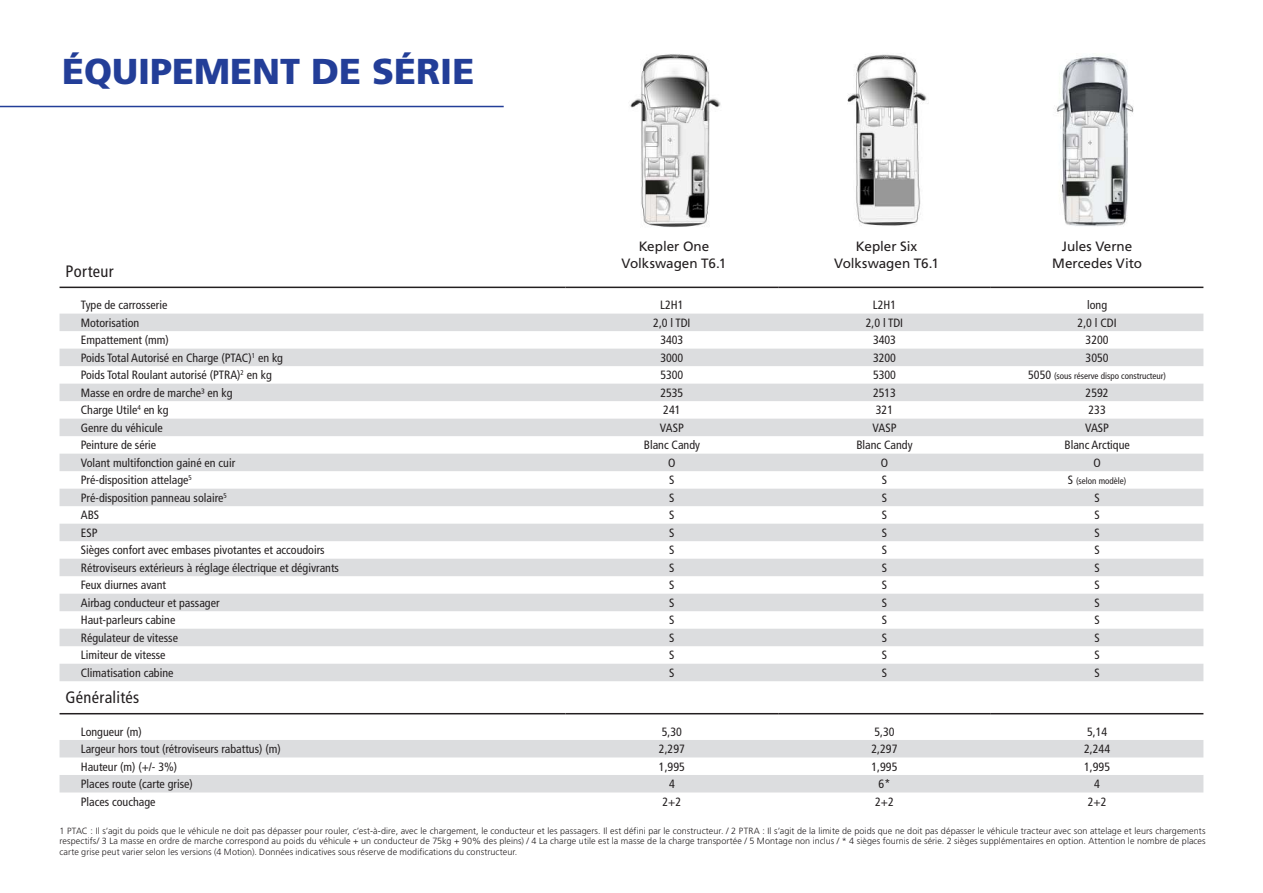
<style>
.page{position:relative;width:1263px;height:893px;background:#fff}
.page>*{position:absolute;margin:0;border:0;box-sizing:border-box;transform-origin:0 0}
.t1{font:900 36px "Frutiger";color:#233e98}
.t2{font:condensed 16.5px "Frutiger";letter-spacing:.02em;color:#231f20}
.t3{font:13.5px/16.5px "Frutiger";color:#231f20;text-align:center}
.t4{font:condensed 12px "Frutiger";color:#231f20}
.t5{font:300 9px/10.5px "Frutiger";letter-spacing:.005em;color:#231f20;text-align:justify}
.t6{font:condensed 9px "Frutiger";color:#231f20}
.s1{font-size:12px}
</style>
<div class="page">
<hr style="left:0;top:106px;width:504px;height:1px;background:#233e98">
<img style="left:847px;top:54px;width:81px;height:172px">
<img style="left:1056px;top:56px;width:78px;height:171px">
<img style="left:630px;top:54px;width:91px;height:173px">
<svg style="left:60px;top:314px;width:1143px;height:367px;fill:#dcdddf"></svg>
<hr style="left:60px;top:287px;width:506px;height:1px;background:#231f20">
<hr style="left:566px;top:287px;width:212px;height:1px;background:#231f20">
<hr style="left:778px;top:287px;width:213px;height:1px;background:#231f20">
<hr style="left:991px;top:287px;width:212px;height:1px;background:#231f20">
<svg style="left:60px;top:740px;width:1143px;height:52px;fill:#dcdddf"></svg>
<hr style="left:60px;top:713px;width:506px;height:1px;background:#231f20">
<hr style="left:566px;top:713px;width:212px;height:1px;background:#231f20">
<hr style="left:778px;top:713px;width:213px;height:1px;background:#231f20">
<hr style="left:991px;top:713px;width:212px;height:1px;background:#231f20">
<h1 class="t1" style="left:62px;top:50px;width:414px">ÉQUIPEMENT DE SÉRIE</h1>
<p class="t3" style="left:622px;top:238px;width:106px">Kepler One<br>Volkswagen T6.1</p>
<p class="t3" style="left:834px;top:238px;width:106px">Kepler Six<br>Volkswagen T6.1</p>
<p class="t3" style="left:1052px;top:238px;width:91px">Jules Verne<br>Mercedes Vito</p>
<h2 class="t2" style="left:66px;top:262px;width:50px">Porteur</h2>
<p class="t4" style="left:81px;top:298px;width:88px">Type de carrosserie</p>
<p class="t4" style="left:660px;top:298px;width:25px">L2H1</p>
<p class="t4" style="left:873px;top:298px;width:25px">L2H1</p>
<p class="t4" style="left:1087px;top:298px;width:22px">long</p>
<p class="t4" style="left:81px;top:316px;width:60px">Motorisation</p>
<p class="t4" style="left:653px;top:316px;width:39px">2,0 l TDI</p>
<p class="t4" style="left:866px;top:316px;width:39px">2,0 l TDI</p>
<p class="t4" style="left:1077px;top:316px;width:41px">2,0 l CDI</p>
<p class="t4" style="left:81px;top:333px;width:90px">Empattement (mm)</p>
<p class="t4" style="left:660px;top:333px;width:25px">3403</p>
<p class="t4" style="left:873px;top:333px;width:25px">3403</p>
<p class="t4" style="left:1085px;top:333px;width:25px">3200</p>
<p class="t4" style="left:81px;top:351px;width:204px">Poids Total Autorisé en Charge (PTAC)<sup>1</sup> en kg</p>
<p class="t4" style="left:660px;top:351px;width:25px">3000</p>
<p class="t4" style="left:873px;top:351px;width:25px">3200</p>
<p class="t4" style="left:1085px;top:351px;width:25px">3050</p>
<p class="t4" style="left:81px;top:368px;width:193px">Poids Total Roulant autorisé (PTRA)<sup>2</sup> en kg</p>
<p class="t4" style="left:660px;top:368px;width:25px">5300</p>
<p class="t4" style="left:873px;top:368px;width:25px">5300</p>
<p class="t6" style="left:1028px;top:371px;width:139px"><span class="s1">5050</span> (sous réserve dispo constructeur)</p>
<p class="t4" style="left:81px;top:386px;width:153px">Masse en ordre de marche³ en kg</p>
<p class="t4" style="left:660px;top:386px;width:25px">2535</p>
<p class="t4" style="left:873px;top:386px;width:25px">2513</p>
<p class="t4" style="left:1085px;top:386px;width:25px">2592</p>
<p class="t4" style="left:81px;top:403px;width:89px">Charge Utile<sup>4</sup> en kg</p>
<p class="t4" style="left:663px;top:403px;width:19px">241</p>
<p class="t4" style="left:876px;top:403px;width:19px">321</p>
<p class="t4" style="left:1088px;top:403px;width:19px">233</p>
<p class="t4" style="left:81px;top:421px;width:83px">Genre du véhicule</p>
<p class="t4" style="left:660px;top:421px;width:25px">VASP</p>
<p class="t4" style="left:872px;top:421px;width:25px">VASP</p>
<p class="t4" style="left:1085px;top:421px;width:25px">VASP</p>
<p class="t4" style="left:81px;top:438px;width:77px">Peinture de série</p>
<p class="t4" style="left:644px;top:438px;width:58px">Blanc Candy</p>
<p class="t4" style="left:856px;top:438px;width:58px">Blanc Candy</p>
<p class="t4" style="left:1064px;top:438px;width:67px">Blanc Arctique</p>
<p class="t4" style="left:81px;top:456px;width:156px">Volant multifonction gainé en cuir</p>
<p class="t4" style="left:668px;top:456px;width:9px">O</p>
<p class="t4" style="left:881px;top:456px;width:9px">O</p>
<p class="t4" style="left:1093px;top:456px;width:9px">O</p>
<p class="t4" style="left:81px;top:473px;width:113px">Pré-disposition attelage<sup>5</sup></p>
<p class="t4" style="left:669px;top:473px;width:7px">S</p>
<p class="t4" style="left:882px;top:473px;width:7px">S</p>
<p class="t6" style="left:1068px;top:476px;width:60px"><span class="s1">S</span> (selon modèle)</p>
<p class="t4" style="left:81px;top:491px;width:148px">Pré-disposition panneau solaire<sup>5</sup></p>
<p class="t4" style="left:669px;top:491px;width:7px">S</p>
<p class="t4" style="left:882px;top:491px;width:7px">S</p>
<p class="t4" style="left:1094px;top:491px;width:7px">S</p>
<p class="t4" style="left:81px;top:508px;width:20px">ABS</p>
<p class="t4" style="left:669px;top:508px;width:7px">S</p>
<p class="t4" style="left:882px;top:508px;width:7px">S</p>
<p class="t4" style="left:1094px;top:508px;width:7px">S</p>
<p class="t4" style="left:81px;top:526px;width:18px">ESP</p>
<p class="t4" style="left:669px;top:526px;width:7px">S</p>
<p class="t4" style="left:882px;top:526px;width:7px">S</p>
<p class="t4" style="left:1094px;top:526px;width:7px">S</p>
<p class="t4" style="left:81px;top:543px;width:245px">Sièges confort avec embases pivotantes et accoudoirs</p>
<p class="t4" style="left:669px;top:543px;width:7px">S</p>
<p class="t4" style="left:882px;top:543px;width:7px">S</p>
<p class="t4" style="left:1094px;top:543px;width:7px">S</p>
<p class="t4" style="left:81px;top:561px;width:260px">Rétroviseurs extérieurs à réglage électrique et dégivrants</p>
<p class="t4" style="left:669px;top:561px;width:7px">S</p>
<p class="t4" style="left:882px;top:561px;width:7px">S</p>
<p class="t4" style="left:1094px;top:561px;width:7px">S</p>
<p class="t4" style="left:81px;top:578px;width:87px">Feux diurnes avant</p>
<p class="t4" style="left:669px;top:578px;width:7px">S</p>
<p class="t4" style="left:882px;top:578px;width:7px">S</p>
<p class="t4" style="left:1094px;top:578px;width:7px">S</p>
<p class="t4" style="left:81px;top:596px;width:140px">Airbag conducteur et passager</p>
<p class="t4" style="left:669px;top:596px;width:7px">S</p>
<p class="t4" style="left:882px;top:596px;width:7px">S</p>
<p class="t4" style="left:1094px;top:596px;width:7px">S</p>
<p class="t4" style="left:81px;top:613px;width:96px">Haut-parleurs cabine</p>
<p class="t4" style="left:669px;top:613px;width:7px">S</p>
<p class="t4" style="left:882px;top:613px;width:7px">S</p>
<p class="t4" style="left:1094px;top:613px;width:7px">S</p>
<p class="t4" style="left:81px;top:631px;width:99px">Régulateur de vitesse</p>
<p class="t4" style="left:669px;top:631px;width:7px">S</p>
<p class="t4" style="left:882px;top:631px;width:7px">S</p>
<p class="t4" style="left:1094px;top:631px;width:7px">S</p>
<p class="t4" style="left:81px;top:648px;width:86px">Limiteur de vitesse</p>
<p class="t4" style="left:669px;top:648px;width:7px">S</p>
<p class="t4" style="left:882px;top:648px;width:7px">S</p>
<p class="t4" style="left:1094px;top:648px;width:7px">S</p>
<p class="t4" style="left:81px;top:666px;width:94px">Climatisation cabine</p>
<p class="t4" style="left:669px;top:666px;width:7px">S</p>
<p class="t4" style="left:882px;top:666px;width:7px">S</p>
<p class="t4" style="left:1094px;top:666px;width:7px">S</p>
<h2 class="t2" style="left:66px;top:688px;width:75px">Généralités</h2>
<p class="t4" style="left:81px;top:725px;width:62px">Longueur (m)</p>
<p class="t4" style="left:662px;top:725px;width:22px">5,30</p>
<p class="t4" style="left:874px;top:725px;width:22px">5,30</p>
<p class="t4" style="left:1087px;top:725px;width:22px">5,14</p>
<p class="t4" style="left:81px;top:742px;width:201px">Largeur hors tout (rétroviseurs rabattus) (m)</p>
<p class="t4" style="left:659px;top:742px;width:27px">2,297</p>
<p class="t4" style="left:871px;top:742px;width:27px">2,297</p>
<p class="t4" style="left:1084px;top:742px;width:27px">2,244</p>
<p class="t4" style="left:81px;top:760px;width:98px">Hauteur (m) (+/- 3%)</p>
<p class="t4" style="left:659px;top:760px;width:27px">1,995</p>
<p class="t4" style="left:871px;top:760px;width:27px">1,995</p>
<p class="t4" style="left:1084px;top:760px;width:27px">1,995</p>
<p class="t4" style="left:81px;top:777px;width:114px">Places route (carte grise)</p>
<p class="t4" style="left:669px;top:777px;width:7px">4</p>
<p class="t4" style="left:879px;top:777px;width:13px">6*</p>
<p class="t4" style="left:1094px;top:777px;width:7px">4</p>
<p class="t4" style="left:81px;top:795px;width:76px">Places couchage</p>
<p class="t4" style="left:662px;top:795px;width:20px">2+2</p>
<p class="t4" style="left:875px;top:795px;width:20px">2+2</p>
<p class="t4" style="left:1088px;top:795px;width:20px">2+2</p>
<p class="t5" style="left:60px;top:825px;width:1148px">1 PTAC : Il s’agit du poids que le véhicule ne doit pas dépasser pour rouler, c’est-à-dire, avec le chargement, le conducteur et les passagers. Il est défini par le constructeur. / 2 PTRA : Il s’agit de la limite de poids que ne doit pas dépasser le véhicule tracteur avec son attelage et leurs chargements respectifs/ 3 La masse en ordre de marche correspond au poids du véhicule + un conducteur de 75kg + 90% des pleins) / 4 La charge utile est la masse de la charge transportée / 5 Montage non inclus / * 4 sièges fournis de série. 2 sièges supplémentaires en option. Attention le nombre de places carte grise peut varier selon les versions (4 Motion). Données indicatives sous réserve de modifications du constructeur.</p>
</div>
